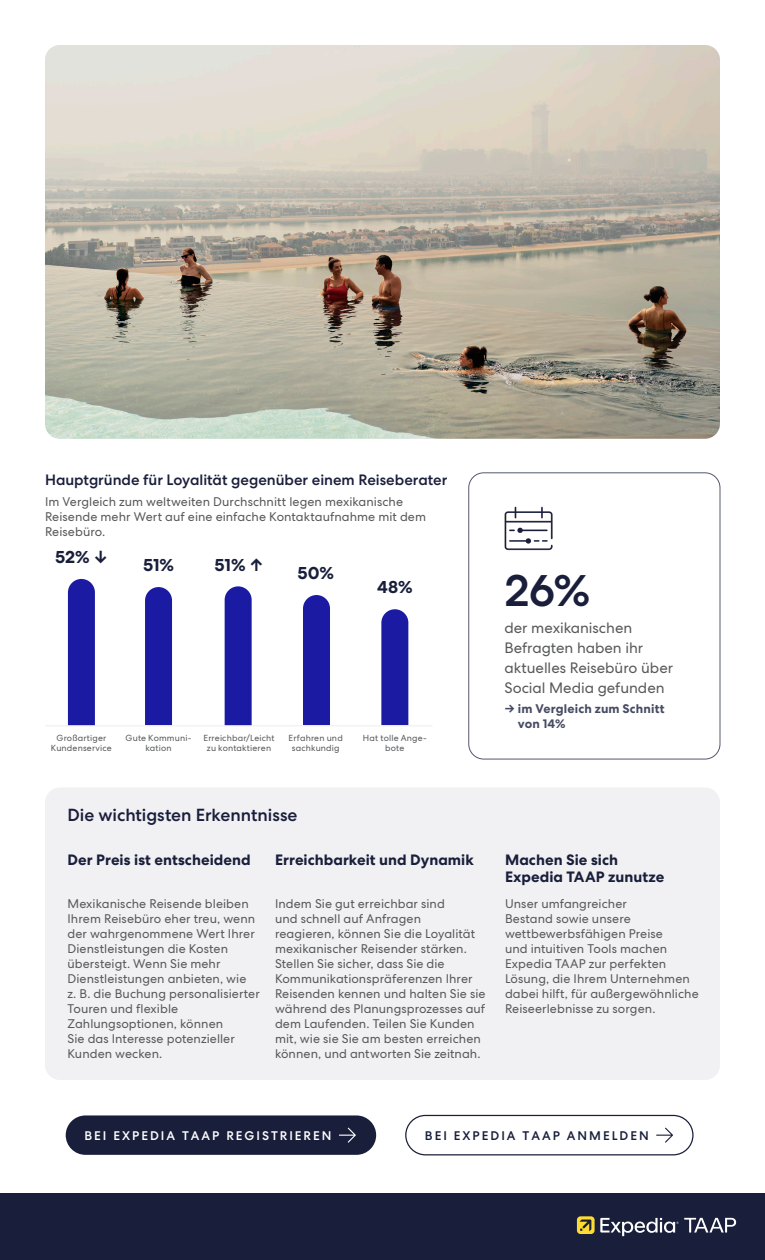
<style>
.page{position:relative;width:765px;height:1260px;background:#fff}
.page>*{position:absolute;margin:0;border:0;box-sizing:border-box;transform-origin:0 0}
.t1{font:500 45px "Centra No 2";color:#191e3b}
.t2{font:500 17.5px "Centra No 2";color:#191e3b}
.t3{font:700 17.5px "Centra No 2";letter-spacing:.005em;color:#191e3b}
.P2_H3{font:700 15px/17.5px "Centra No 2";letter-spacing:.005em;color:#191e3b}
.P2_info_text{font:15px/20px "Centra No 2";color:#57585a}
.P1_Grey_H2{font:500 15px "Centra No 2";color:#191e3b}
.t4{font:12.5px/15px "Centra No 2";letter-spacing:.005em;color:#57585a}
.P2_versus{font:700 12.5px/15px "Centra No 2";letter-spacing:.01em;color:#474b62}
.t5{font:500 12.5px "Centra No 2";letter-spacing:.16em;color:#fff}
.t6{font:500 12.5px "Centra No 2";letter-spacing:.16em;color:#191e3b}
.p2_Graph_callout{font:8.75px/10px "Centra No 2";letter-spacing:.02em;color:#57585a;text-align:center}
</style>
<div class="page">
<div style="left:0;top:1193px;width:765px;height:67px;background:#191e3b"></div>
<svg style="left:600px;top:1218px;width:136px;height:18px"></svg>
<svg style="left:577px;top:1216px;width:18px;height:18px"></svg>
<svg style="left:580px;top:1220px;width:11px;height:11px"></svg>
<div style="left:45px;top:788px;width:675px;height:292px;background:#f1f1f3;border-radius:15px"></div>
<div style="left:468px;top:472px;width:252px;height:287px;border:1px solid #191e3b;border-radius:15px"></div>
<img style="left:504px;top:506px;width:49px;height:45px">
<img style="left:45px;top:45px;width:675px;height:394px">
<div style="left:68px;top:579px;width:27px;height:146px;background:#1a1aa3"></div>
<div style="left:145px;top:587px;width:27px;height:138px;background:#1a1aa3"></div>
<div style="left:225px;top:586px;width:27px;height:139px;background:#1a1aa3"></div>
<div style="left:303px;top:595px;width:27px;height:130px;background:#1a1aa3"></div>
<div style="left:381px;top:609px;width:27px;height:116px;background:#1a1aa3"></div>
<hr style="left:45px;top:725px;width:388px;height:1px;background:#f1f1f3">
<div style="left:66px;top:1115px;width:310px;height:40px;background:#191e3b;border-radius:20px"></div>
<svg style="left:339px;top:1128px;width:17px;height:15px"></svg>
<svg style="left:656px;top:1128px;width:17px;height:15px"></svg>
<div style="left:405px;top:1115px;width:289px;height:40px;border:1px solid #191e3b;border-radius:20px"></div>
<p class="P1_Grey_H2" style="left:45px;top:471px;width:404px">Hauptgründe für Loyalität gegenüber einem Reiseberater</p>
<p class="t4" style="left:45px;top:494px;width:383px">Im Vergleich zum weltweiten Durchschnitt legen mexikanische<br>Reisende mehr Wert auf eine einfache Kontaktaufnahme mit dem<br>Reisebüro.</p>
<p class="t3" style="left:55px;top:547px;width:54px">52% ↓</p>
<p class="t3" style="left:143px;top:555px;width:33px">51%</p>
<p class="t3" style="left:214px;top:554px;width:51px">51% ↑</p>
<p class="t3" style="left:297px;top:563px;width:38px">50%</p>
<p class="t3" style="left:377px;top:577px;width:37px">48%</p>
<p class="p2_Graph_callout" style="left:204px;top:733px;width:73px">Erreichbar/Leicht zu kontaktieren</p>
<p class="p2_Graph_callout" style="left:51px;top:733px;width:62px">Großartiger<br>Kundenservice</p>
<p class="p2_Graph_callout" style="left:363px;top:733px;width:65px">Hat tolle Ange&shy;bote</p>
<p class="p2_Graph_callout" style="left:126px;top:733px;width:67px">Gute Kommuni&shy;kation</p>
<p class="p2_Graph_callout" style="left:289px;top:733px;width:56px">Erfahren und sachkundig</p>
<p class="t1" style="left:504px;top:565px;width:87px">26%</p>
<p class="P2_info_text" style="left:504px;top:617px;width:170px">der mexikanischen<br>Befragten haben ihr aktuelles Reisebüro über<br>Social Media gefunden</p>
<p class="P2_versus" style="left:518px;top:702px;width:148px;text-indent:-14px">→ im Vergleich zum Schnitt von 14%</p>
<p class="t2" style="left:68px;top:805px;width:232px">Die wichtigsten Erkenntnisse</p>
<p class="P2_H3" style="left:68px;top:851px;width:185px">Der Preis ist entscheidend</p>
<p class="t4" style="left:68px;top:897px;width:194px">Mexikanische Reisende bleiben<br>Ihrem Reisebüro eher treu, wenn der wahrgenommene Wert Ihrer<br>Dienstleistungen die Kosten übersteigt. Wenn Sie mehr<br>Dienstleistungen anbieten, wie<br>z. B. die Buchung personalisierter<br>Touren und flexible<br>Zahlungsoptionen, können<br>Sie das Interesse potenzieller<br>Kunden wecken.</p>
<p class="P2_H3" style="left:275px;top:851px;width:200px">Erreichbarkeit und Dynamik</p>
<p class="t4" style="left:275px;top:897px;width:212px">Indem Sie gut erreichbar sind<br>und schnell auf Anfragen<br>reagieren, können Sie die Loyalität mexikanischer Reisender stärken.<br>Stellen Sie sicher, dass Sie die Kommunikationspräferenzen Ihrer Reisenden kennen und halten Sie sie während des Planungsprozesses auf dem Laufenden. Teilen Sie Kunden mit, wie sie Sie am besten erreichen können, und antworten Sie zeitnah.</p>
<p class="P2_H3" style="left:505px;top:851px;width:161px">Machen Sie sich<br>Expedia TAAP zunutze</p>
<p class="t4" style="left:505px;top:897px;width:195px">Unser umfangreicher<br>Bestand sowie unsere wettbewerbsfähigen Preise<br>und intuitiven Tools machen<br>Expedia TAAP zur perfekten<br>Lösung, die Ihrem Unternehmen dabei hilft, für außergewöhnliche<br>Reiseerlebnisse zu sorgen.</p>
<p class="t5" style="left:84px;top:1128px;width:249px">BEI EXPEDIA TAAP REGISTRIEREN</p>
<p class="t6" style="left:425px;top:1128px;width:225px">BEI EXPEDIA TAAP ANMELDEN</p>
</div>
